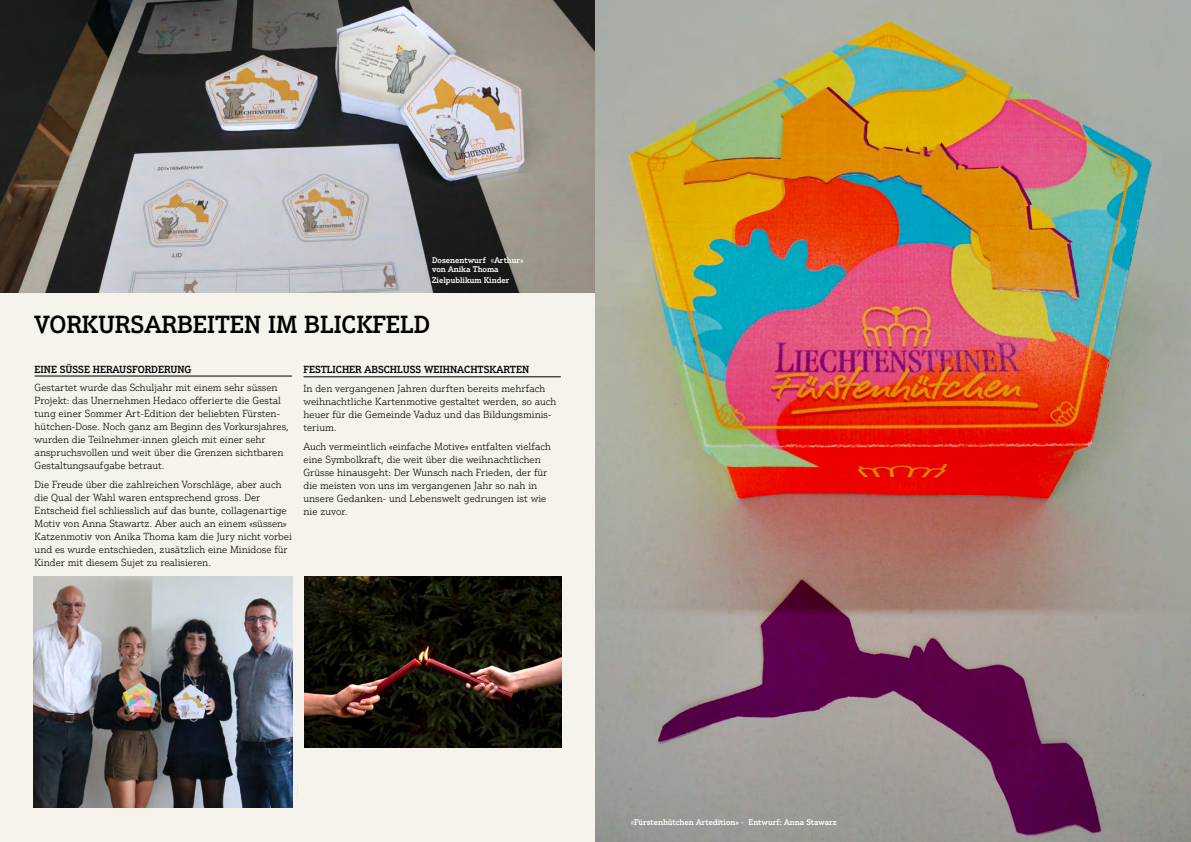
<style>
.page{position:relative;width:1191px;height:842px;background:#fff}
.page>*{position:absolute;margin:0;border:0;box-sizing:border-box;transform-origin:0 0}
.t1{font:500 24px "Justus Pro";color:#000}
.t2{font:300 10px/13px "Justus Pro";color:#000}
.t3{font:500 10px "Justus Pro";color:#000}
.t4{font:500 8px "Justus Pro";color:#fff}
.s1{font-weight:300;font-size:10px}
</style>
<div class="page">
<div style="left:0;top:292px;width:595px;height:550px;background:#f5f3ec"></div>
<hr style="left:35px;top:375px;width:257px;height:1px;background:#000">
<img style="left:595px;top:0;width:596px;height:842px">
<img style="left:34px;top:576px;width:258px;height:232px">
<hr style="left:303px;top:376px;width:258px;height:1px;background:#000">
<img style="left:0;top:0;width:595px;height:292px">
<img style="left:305px;top:576px;width:256px;height:171px">
<p class="t4" style="left:432px;top:255px;width:93px">Dosenentwurf <span class="s1">«</span>Arthur»</p>
<p class="t4" style="left:432px;top:275px;width:79px">Zielpublikum Kinder</p>
<p class="t4" style="left:432px;top:264px;width:68px">von Anika Thoma</p>
<h1 class="t1" style="left:35px;top:309px;width:397px">VORKURSARBEITEN IM BLICKFELD</h1>
<p class="t3" style="left:35px;top:363px;width:158px">EINE SÜSSE HERAUSFORDERUNG</p>
<p class="t2" style="left:35px;top:381px;width:256px">Gestartet wurde das Schuljahr mit einem sehr süssen Projekt: das Unernehmen Hedaco offerierte die Gestal tung einer Sommer Art-Edition der beliebten Fürsten&shy;hütchen-Dose. Noch ganz am Beginn des Vorkursjahres, wurden die Teilnehmer·innen gleich mit einer sehr anspruchsvollen und weit über die Grenzen sichtbaren Gestaltungsaufgabe betraut.</p>
<p class="t2" style="left:35px;top:478px;width:259px">Die Freude über die zahlreichen Vorschläge, aber auch die Qual der Wahl waren entsprechend gross. Der Entscheid fiel schliesslich auf das bunte, collagenartige Motiv von Anna Stawartz. Aber auch an einem «süssen» Katzenmotiv von Anika Thoma kam die Jury nicht vorbei und es wurde entschieden, zusätzlich eine Minidose für Kinder mit diesem Sujet zu realisieren.</p>
<p class="t3" style="left:303px;top:364px;width:227px">FESTLICHER ABSCHLUSS WEIHNACHTSKARTEN</p>
<p class="t2" style="left:303px;top:382px;width:254px">In den vergangenen Jahren durften bereits mehrfach weihnachtliche Kartenmotive gestaltet werden, so auch heuer für die Gemeinde Vaduz und das Bildungsminis&shy;terium.</p>
<p class="t2" style="left:303px;top:440px;width:249px">Auch vermeintlich «einfache Motive» entfalten vielfach eine Symbolkraft, die weit über die weihnachtlichen Grüsse hinausgeht: Der Wunsch nach Frieden, der für die meisten von uns im vergangenen Jahr so nah in unsere Gedanken- und Lebenswelt gedrungen ist wie nie zuvor.</p>
<p class="t4" style="left:630px;top:817px;width:208px"><span class="s1">«</span>Fürstenhütchen Artedition» - Entwurf: Anna Stawarz</p>
</div>
